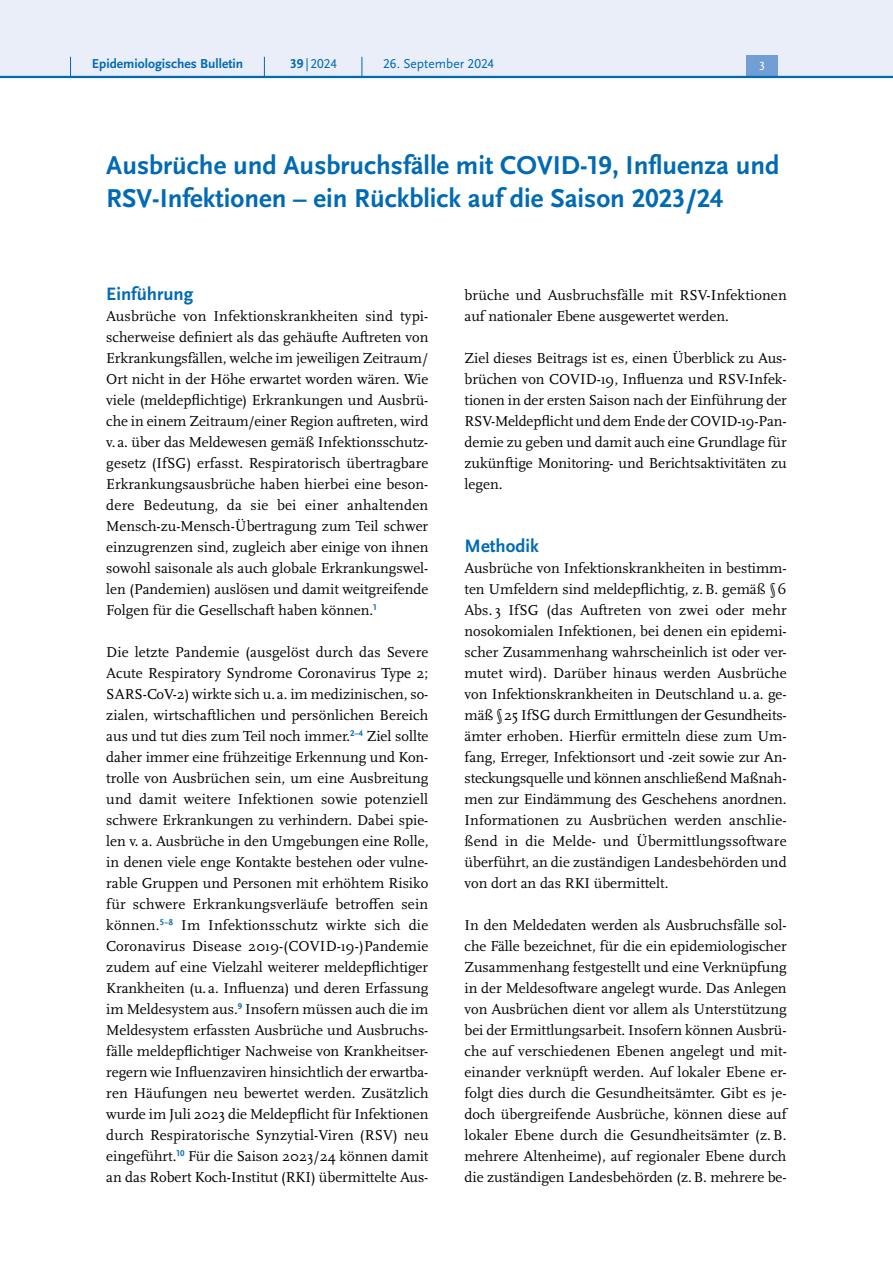
<style>
.page{position:relative;width:893px;height:1263px;background:#fff}
.page>*{position:absolute;margin:0;border:0;box-sizing:border-box;transform-origin:0 0}
.H2{font:700 27px/33px "Scala Sans Pro";color:#006ab4}
.H3_-_Neu{font:700 18.75px "Scala Sans Pro";color:#006ab4}
.P_-_Fließtext{font:15px/21px "Scala Pro";color:#000;text-align:justify}
.t1{font:700 13.5px "Scala Sans Pro";color:#006ab4}
.t2{font:13.5px "Scala Sans Pro";color:#006ab4}
.t3{font:12.45px "Scala Sans Pro";color:#fff}
.s1{font-weight:700}
</style>
<div class="page">
<div style="left:0;top:0;width:893px;height:77px;background:#eaeef9"></div>
<div style="left:746px;top:55px;width:32px;height:21px;background:#719ed4"></div>
<hr style="left:0;top:76px;width:893px;height:2px;background:#006ab4">
<svg style="left:70px;top:57px;width:1px;height:19px"></svg>
<svg style="left:264px;top:57px;width:1px;height:19px"></svg>
<svg style="left:362px;top:57px;width:1px;height:19px"></svg>
<p class="t1" style="left:92px;top:55px;width:153px">Epidemiologisches Bulletin</p>
<p class="t2" style="left:290px;top:55px;width:48px"><span class="s1">39</span>|2024</p>
<p class="t2" style="left:383px;top:55px;width:112px">26. September 2024</p>
<p class="t3" style="left:759px;top:59px;width:7px">3</p>
<h2 class="H2" style="left:106px;top:148px;width:675px">Ausbrüche und Ausbruchsfälle mit COVID-19, Influenza und<br>RSV-Infektionen – ein Rückblick auf die Saison 2023/24</h2>
<h1 class="H3_-_Neu" style="left:106px;top:282px;width:89px">Einführung</h1>
<p class="P_-_Fließtext" style="left:106px;top:305px;width:324px">Ausbrüche von Infektionskrankheiten sind typi&shy;scherweise definiert als das gehäufte Auftreten von Erkrankungsfällen, welche im jeweiligen Zeitraum/ Ort nicht in der Höhe erwartet worden wären. Wie viele (meldepflichtige) Erkrankungen und Ausbrü&shy;che in einem Zeitraum/einer Region auftreten, wird v. a. über das Meldewesen gemäß Infektionsschutz&shy;gesetz (IfSG) erfasst. Respiratorisch übertragbare Erkrankungsausbrüche haben hierbei eine beson&shy;dere Bedeutung, da sie bei einer anhaltenden Mensch-zu-Mensch-Übertragung zum Teil schwer einzugrenzen sind, zugleich aber einige von ihnen sowohl saisonale als auch globale Erkrankungswel&shy;len (Pandemien) auslösen und damit weitgreifende Folgen für die Gesellschaft haben können.<sup>1</sup></p>
<p class="P_-_Fließtext" style="left:106px;top:641px;width:324px">Die letzte Pandemie (ausgelöst durch das Severe Acute Respiratory Syndrome Coronavirus Type 2; SARS-CoV-2) wirkte sich u.a. im medizinischen, so&shy;zialen, wirtschaftlichen und persönlichen Bereich aus und tut dies zum Teil noch immer.<sup>2–4</sup> Ziel sollte daher immer eine frühzeitige Erkennung und Kon&shy;trolle von Ausbrüchen sein, um eine Ausbreitung und damit weitere Infektionen sowie potenziell schwere Erkrankungen zu verhindern. Dabei spie&shy;len v. a. Ausbrüche in den Umgebungen eine Rolle, in denen viele enge Kontakte bestehen oder vulne&shy;rable Gruppen und Personen mit erhöhtem Risiko für schwere Erkrankungsverläufe betroffen sein können.<sup>5–8</sup> Im Infektionsschutz wirkte sich die Coronavirus Disease 2019-(COVID-19-)Pandemie zudem auf eine Vielzahl weiterer meldepflichtiger Krankheiten (u. a. Influenza) und deren Erfassung im Meldesystem aus.<sup>9</sup> Insofern müssen auch die im Meldesystem erfassten Ausbrüche und Ausbruchs&shy;fälle meldepflichtiger Nachweise von Krankheitser&shy;regern wie Influenzaviren hinsichtlich der erwartba&shy;ren Häufungen neu bewertet werden. Zusätzlich wurde im Juli 2023 die Meldepflicht für Infektionen durch Respiratorische Synzytial-Viren (RSV) neu eingeführt.<sup>10</sup> Für die Saison 2023/24 können damit an das Robert Koch-Institut (RKI) übermittelte Aus-</p>
<p class="P_-_Fließtext" style="left:465px;top:284px;width:324px">brüche und Ausbruchsfälle mit RSV-Infektionen auf nationaler Ebene ausgewertet werden.</p>
<p class="P_-_Fließtext" style="left:465px;top:347px;width:324px">Ziel dieses Beitrags ist es, einen Überblick zu Aus&shy;brüchen von COVID-19, Influenza und RSV-Infek&shy;tionen in der ersten Saison nach der Einführung der RSV-Meldepflicht und dem Ende der COVID-19-Pan&shy;demie zu geben und damit auch eine Grundlage für zukünftige Monitoring- und Berichtsaktivitäten zu legen.</p>
<h1 class="H3_-_Neu" style="left:465px;top:534px;width:76px">Methodik</h1>
<p class="P_-_Fließtext" style="left:465px;top:557px;width:324px">Ausbrüche von Infektionskrankheiten in bestimm&shy;ten Umfeldern sind meldepflichtig, z.B. gemäß §6<br>Abs. 3 IfSG (das Auftreten von zwei oder mehr nosokomialen Infektionen, bei denen ein epidemi&shy;scher Zusammenhang wahrscheinlich ist oder ver&shy;mutet wird). Darüber hinaus werden Ausbrüche von Infektionskrankheiten in Deutschland u. a. ge&shy;mäß §25 IfSG durch Ermittlungen der Gesundheits&shy;ämter erhoben. Hierfür ermitteln diese zum Um&shy;fang, Erreger, Infektionsort und -zeit sowie zur An&shy;steckungsquelle und können anschließend Maßnah&shy;men zur Eindämmung des Geschehens anordnen.<br>Informationen zu Ausbrüchen werden anschlie&shy;ßend in die Melde- und Übermittlungssoftware überführt, an die zuständigen Landesbehörden und von dort an das RKI übermittelt.</p>
<p class="P_-_Fließtext" style="left:465px;top:914px;width:324px">In den Meldedaten werden als Ausbruchsfälle sol&shy;che Fälle bezeichnet, für die ein epidemiologischer Zusammenhang festgestellt und eine Verknüpfung in der Meldesoftware angelegt wurde. Das Anlegen von Ausbrüchen dient vor allem als Unterstützung bei der Ermittlungsarbeit. Insofern können Ausbrü&shy;che auf verschiedenen Ebenen angelegt und mit&shy;einander verknüpft werden. Auf lokaler Ebene er&shy;folgt dies durch die Gesundheitsämter. Gibt es je&shy;doch übergreifende Ausbrüche, können diese auf lokaler Ebene durch die Gesundheitsämter (z.B. mehrere Altenheime), auf regionaler Ebene durch die zuständigen Landesbehörden (z.B. mehrere be-</p>
</div>
